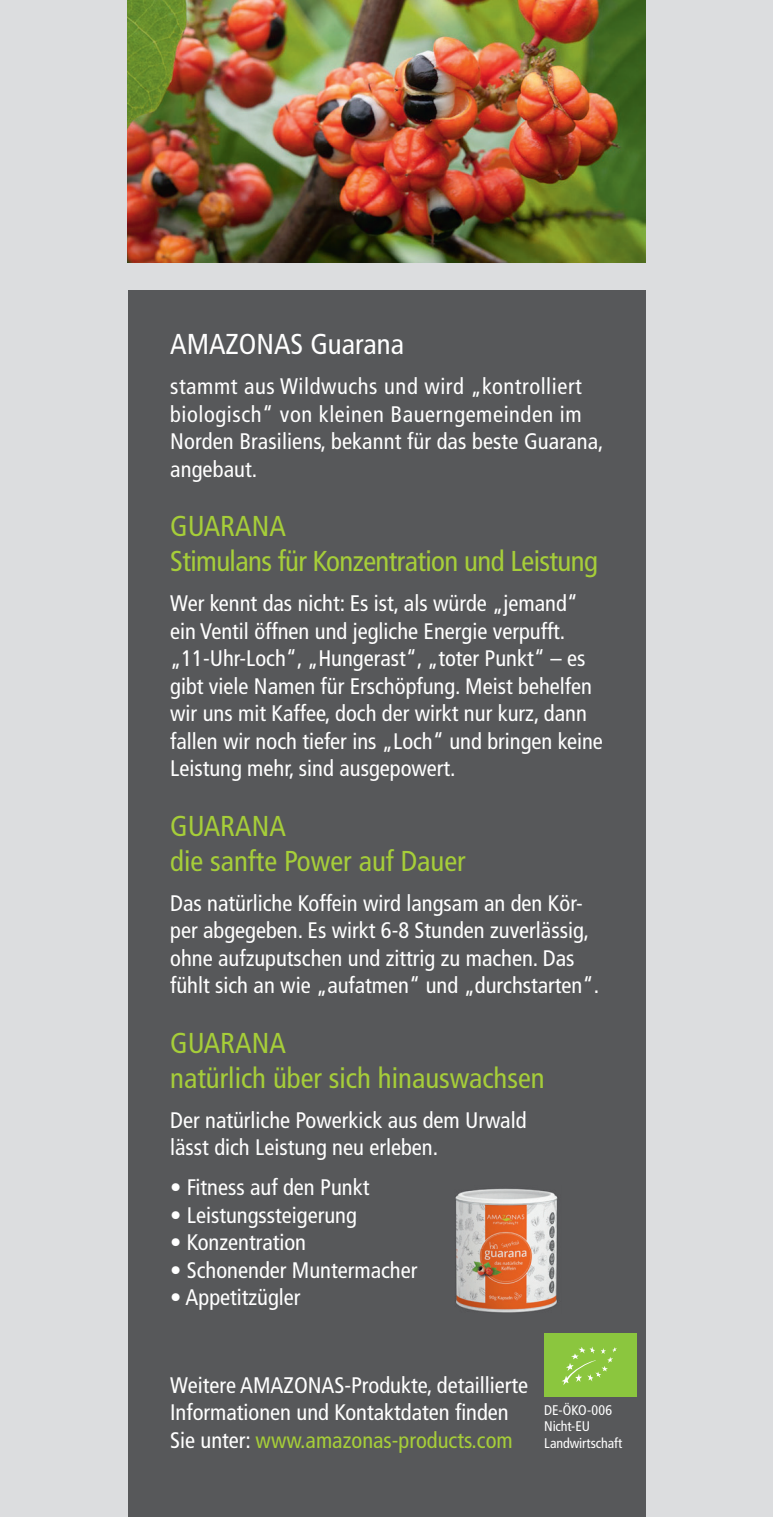
<style>
.page{position:relative;width:773px;height:1517px;background:#fff}
.page>*{position:absolute;margin:0;border:0;box-sizing:border-box;transform-origin:0 0}
.t1{font:condensed 28.75px/35px "Frutiger";color:#a6ce39}
.t2{font:condensed 28.75px/35px "Frutiger";letter-spacing:-.02em;color:#a6ce39}
.t3{font:condensed 28.75px "Frutiger";color:#fff}
.t4{font:condensed 22.5px/27.5px "Frutiger";color:#fff}
.t5{font:condensed 22.5px/27.5px "Frutiger";letter-spacing:.025em;color:#fff}
.t6{font:condensed 14px/16.2px "Frutiger";letter-spacing:-.005em;color:#fff}
.s1{color:#a6ce39}
</style>
<div class="page">
<div style="left:0;top:0;width:772px;height:1517px;background:#dcdddf"></div>
<div style="left:128px;top:291px;width:517px;height:1226px;background:#57585a"></div>
<img style="left:128px;top:0;width:517px;height:262px">
<div style="left:544px;top:1333px;width:92px;height:64px;background:#8bc63e"></div>
<svg style="left:561px;top:1347px;width:55px;height:38px"></svg>
<img style="left:455px;top:1188px;width:103px;height:125px">
<p class="t3" style="left:170px;top:327px;width:235px">AMAZONAS Guarana</p>
<p class="t5" style="left:170px;top:373px;width:435px">stammt aus Wildwuchs und wird „kontrolliert biologisch“ von kleinen Bauerngemeinden im Norden Brasiliens, bekannt für das beste Guarana, angebaut.</p>
<p class="t2" style="left:170px;top:509px;width:429px">GUARANA<br>Stimulans für Konzentration und Leistung</p>
<p class="t4" style="left:170px;top:590px;width:434px">Wer kennt das nicht: Es ist, als würde „jemand“ ein Ventil öffnen und jegliche Energie verpufft. „11-Uhr-Loch“, „Hungerast“, „toter Punkt“ – es gibt viele Namen für Erschöpfung. Meist behelfen wir uns mit Kaffee, doch der wirkt nur kurz, dann fallen wir noch tiefer ins „Loch“ und bringen keine Leistung mehr, sind ausgepowert.</p>
<p class="t1" style="left:170px;top:808px;width:297px">GUARANA<br>die sanfte Power auf Dauer</p>
<p class="t4" style="left:170px;top:889px;width:430px">Das natürliche Koffein wird langsam an den Kör&shy;per abgegeben. Es wirkt 6-8 Stunden zuverlässig, ohne aufzuputschen und zittrig zu machen. Das fühlt sich an wie „aufatmen“ und „durchstarten“.</p>
<p class="t1" style="left:170px;top:1025px;width:376px">GUARANA<br>natürlich über sich hinauswachsen</p>
<p class="t4" style="left:170px;top:1106px;width:358px">Der natürliche Powerkick aus dem Urwald lässt dich Leistung neu erleben.</p>
<p class="t4" style="left:170px;top:1174px;width:201px">• Fitness auf den Punkt</p>
<p class="t4" style="left:170px;top:1201px;width:188px">• Leistungssteigerung</p>
<p class="t4" style="left:170px;top:1229px;width:137px">• Konzentration</p>
<p class="t4" style="left:170px;top:1256px;width:249px">• Schonender Muntermacher</p>
<p class="t4" style="left:170px;top:1284px;width:132px">• Appetitzügler</p>
<p class="t4" style="left:170px;top:1371px;width:359px">Weitere AMAZONAS-Produkte, detaillierte<br>Informationen und Kontaktdaten finden<br>Sie unter: <span class="s1">www.amazonas-products.com</span></p>
<p class="t6" style="left:544px;top:1402px;width:79px">DE-ÖKO-006<br>Nicht-EU<br>Landwirtschaft</p>
</div>
